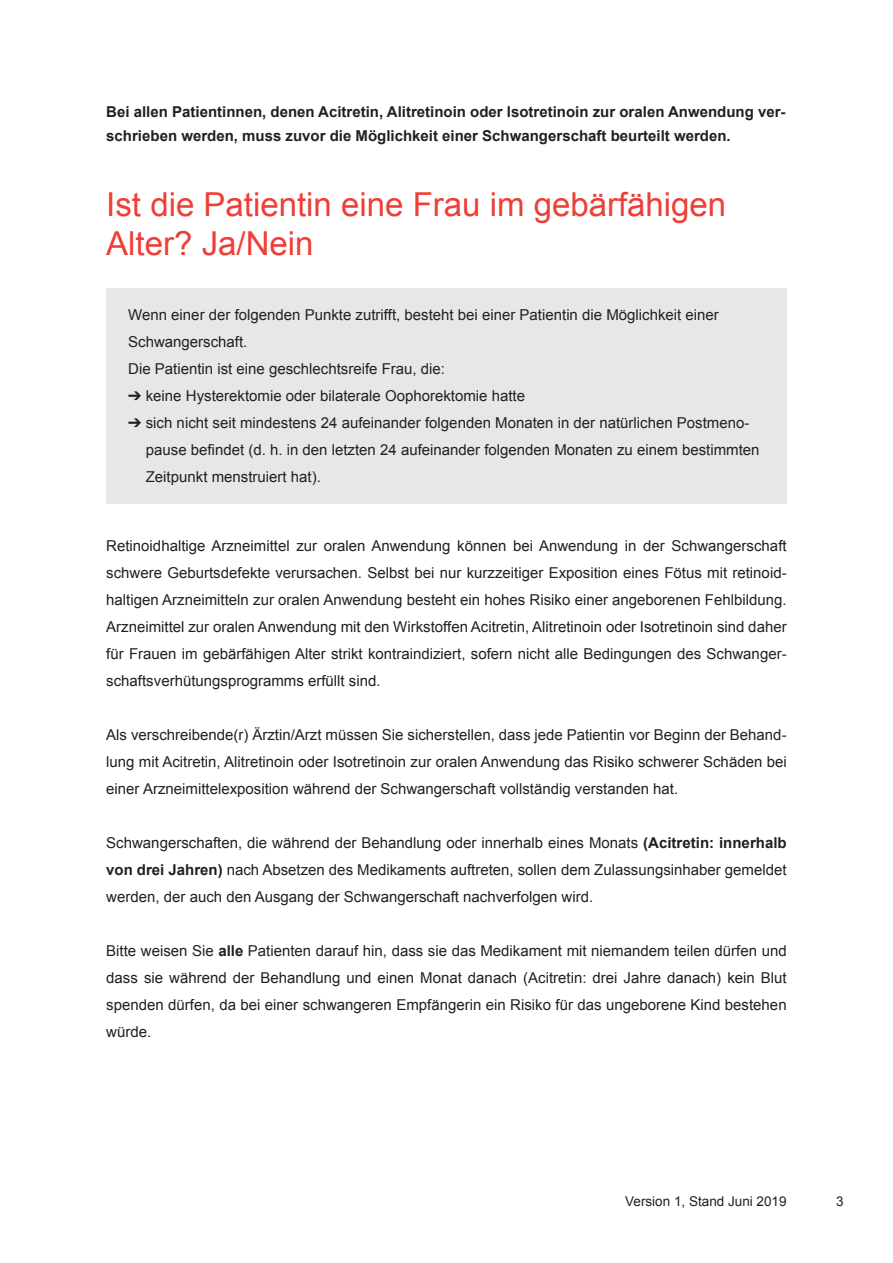
<style>
.page{position:relative;width:893px;height:1263px;background:#fff}
.page>*{position:absolute;margin:0;border:0;box-sizing:border-box;transform-origin:0 0}
.t1{font:33px/39px "Arial";color:#ee3e36}
.t2{font:15px/27px "Arial";color:#231f20;text-align:justify}
.t3{font:700 15px/24px "Arial";color:#231f20}
.t4{font:13.5px "Arial";color:#231f20}
.s1{font-weight:700}
</style>
<div class="page">
<div style="left:106px;top:289px;width:681px;height:215px;background:#e6e7e9"></div>
<p class="t3" style="left:106px;top:100px;width:681px">Bei allen Patientinnen, denen Acitretin, Alitretinoin oder Isotretinoin zur oralen Anwendung ver&shy;schrieben werden, muss zuvor die Möglichkeit einer Schwangerschaft beurteilt werden.</p>
<h1 class="t1" style="left:106px;top:185px;width:621px">Ist die Patientin eine Frau im gebärfähigen<br>Alter? Ja/Nein</h1>
<p class="t2" style="left:128px;top:301px;width:592px;text-align:left">Wenn einer der folgenden Punkte zutrifft, besteht bei einer Patientin die Möglichkeit einer<br>Schwangerschaft.<br>Die Patientin ist eine geschlechtsreife Frau, die:</p>
<p class="t2" style="left:128px;top:382px;width:398px">➔ keine Hysterektomie oder bilaterale Oophorektomie hatte</p>
<p class="t2" style="left:146px;top:409px;width:615px;text-align:left;text-indent:-18px">➔ sich nicht seit mindestens 24 aufeinander folgenden Monaten in der natürlichen Postmeno&shy;pause befindet (d. h. in den letzten 24 aufeinander folgenden Monaten zu einem bestimmten<br>Zeitpunkt menstruiert hat).</p>
<p class="t2" style="left:106px;top:532px;width:682px">Retinoidhaltige Arzneimittel zur oralen Anwendung können bei Anwendung in der Schwangerschaft schwere Geburtsdefekte verursachen. Selbst bei nur kurzzeitiger Exposition eines Fötus mit retinoid&shy;haltigen Arzneimitteln zur oralen Anwendung besteht ein hohes Risiko einer angeborenen Fehlbildung.<br>Arzneimittel zur oralen Anwendung mit den Wirkstoffen Acitretin, Alitretinoin oder Isotretinoin sind daher für Frauen im gebärfähigen Alter strikt kontraindiziert, sofern nicht alle Bedingungen des Schwanger&shy;schaftsverhütungsprogramms erfüllt sind.</p>
<p class="t2" style="left:106px;top:721px;width:682px">Als verschreibende(r) Ärztin/Arzt müssen Sie sicherstellen, dass jede Patientin vor Beginn der Behand&shy;lung mit Acitretin, Alitretinoin oder Isotretinoin zur oralen Anwendung das Risiko schwerer Schäden bei einer Arzneimittelexposition während der Schwangerschaft vollständig verstanden hat.</p>
<p class="t2" style="left:106px;top:829px;width:682px">Schwangerschaften, die während der Behandlung oder innerhalb eines Monats <span class="s1">(Acitretin: innerhalb von drei Jahren)</span> nach Absetzen des Medikaments auftreten, sollen dem Zulassungsinhaber gemeldet werden, der auch den Ausgang der Schwangerschaft nachverfolgen wird.</p>
<p class="t2" style="left:106px;top:937px;width:682px">Bitte weisen Sie <span class="s1">alle</span> Patienten darauf hin, dass sie das Medikament mit niemandem teilen dürfen und dass sie während der Behandlung und einen Monat danach (Acitretin: drei Jahre danach) kein Blut spenden dürfen, da bei einer schwangeren Empfängerin ein Risiko für das ungeborene Kind bestehen würde.</p>
<p class="t4" style="left:625px;top:1193px;width:163px">Version 1, Stand Juni 2019</p>
<p class="t4" style="left:836px;top:1193px;width:9px">3</p>
</div>
